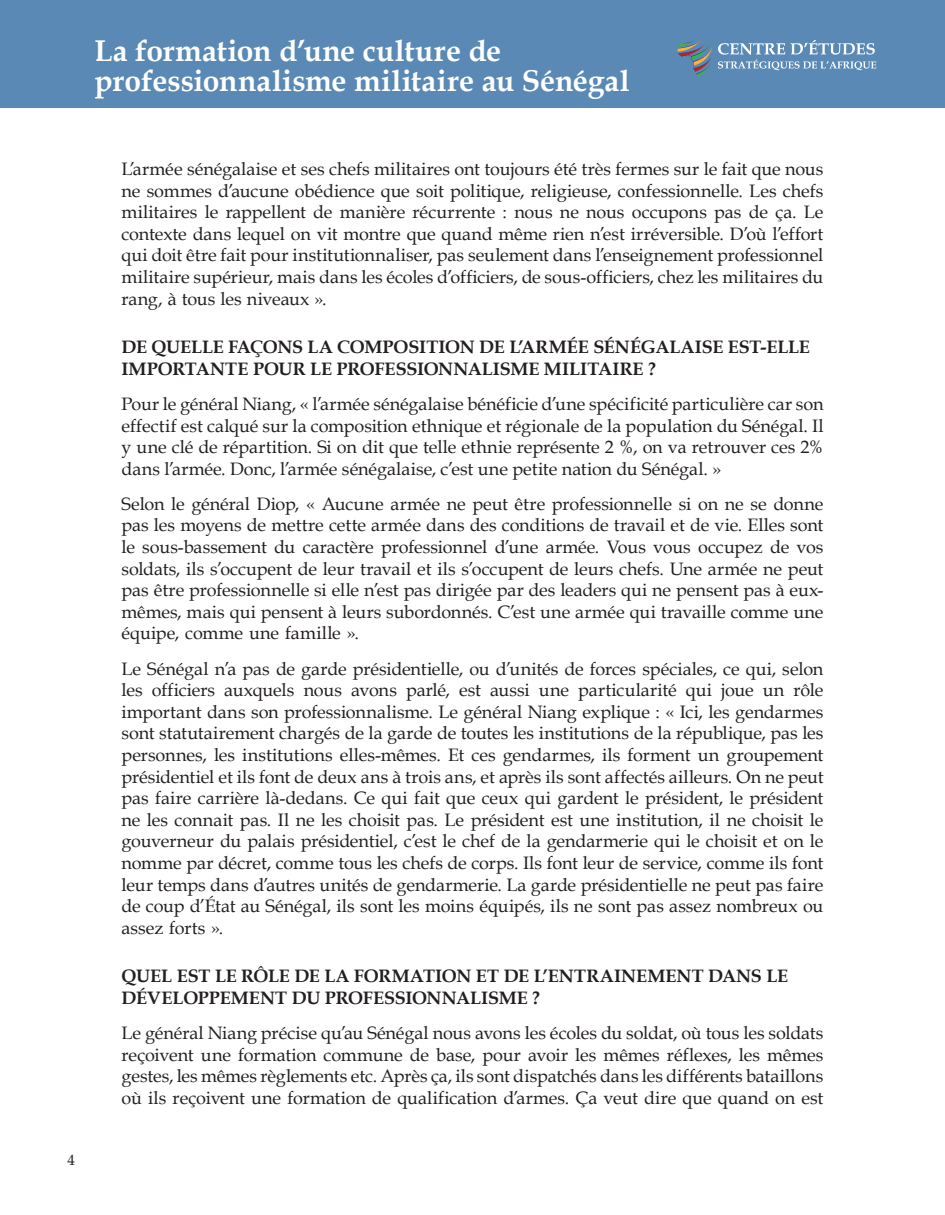
<style>
.page{position:relative;width:945px;height:1215px;background:#fff}
.page>*{position:absolute;margin:0;border:0;box-sizing:border-box;transform-origin:0 0}
.t1{font:700 30px/30px "Book Antiqua";letter-spacing:.005em;color:#fff}
.t2{font:18px/21.6px "Book Antiqua";color:#231f20;text-align:justify}
.t3{font:700 18px/21.6px "Book Antiqua";color:#231f20}
.t4{font:15px "Book Antiqua";color:#231f20}
</style>
<div class="page">
<div style="left:0;top:0;width:945px;height:108px;background:#5989b4"></div>
<svg style="left:677px;top:39px;width:199px;height:38px"></svg>
<h1 class="t1" style="left:94px;top:36px;width:537px">La formation d’une culture de professionnalisme militaire au Sénégal</h1>
<p class="t4" style="left:68px;top:1149px;width:9px">4</p>
<p class="t2" style="left:122px;top:158px;width:704px">L’armée sénégalaise et ses chefs militaires ont toujours été très fermes sur le fait que nous ne sommes d’aucune obédience que soit politique, religieuse, confessionnelle. Les chefs militaires le rappellent de manière récurrente : nous ne nous occupons pas de ça. Le contexte dans lequel on vit montre que quand même rien n’est irréversible. D’où l’effort qui doit être fait pour institutionnaliser, pas seulement dans l’enseignement professionnel militaire supérieur, mais dans les écoles d’officiers, de sous-officiers, chez les militaires du rang, à tous les niveaux ».</p>
<p class="t3" style="left:122px;top:336px;width:690px">DE QUELLE FAÇONS LA COMPOSITION DE L’ARMÉE SÉNÉGALAISE EST-ELLE<br>IMPORTANTE POUR LE PROFESSIONNALISME MILITAIRE ?</p>
<p class="t2" style="left:122px;top:393px;width:704px">Pour le général Niang, « l’armée sénégalaise bénéficie d’une spécificité particulière car son effectif est calqué sur la composition ethnique et régionale de la population du Sénégal. Il y une clé de répartition. Si on dit que telle ethnie représente 2 %, on va retrouver ces 2% dans l’armée. Donc, l’armée sénégalaise, c’est une petite nation du Sénégal. »</p>
<p class="t2" style="left:122px;top:493px;width:704px">Selon le général Diop, « Aucune armée ne peut être professionnelle si on ne se donne pas les moyens de mettre cette armée dans des conditions de travail et de vie. Elles sont le sous-bassement du caractère professionnel d’une armée. Vous vous occupez de vos soldats, ils s’occupent de leur travail et ils s’occupent de leurs chefs. Une armée ne peut pas être professionnelle si elle n’est pas dirigée par des leaders qui ne pensent pas à eux&shy;mêmes, mais qui pensent à leurs subordonnés. C’est une armée qui travaille comme une équipe, comme une famille ».</p>
<p class="t2" style="left:122px;top:657px;width:704px">Le Sénégal n’a pas de garde présidentielle, ou d’unités de forces spéciales, ce qui, selon les officiers auxquels nous avons parlé, est aussi une particularité qui joue un rôle important dans son professionnalisme. Le général Niang explique : « Ici, les gendarmes sont statutairement chargés de la garde de toutes les institutions de la république, pas les personnes, les institutions elles-mêmes. Et ces gendarmes, ils forment un groupement présidentiel et ils font de deux ans à trois ans, et après ils sont affectés ailleurs. On ne peut pas faire carrière là-dedans. Ce qui fait que ceux qui gardent le président, le président ne les connait pas. Il ne les choisit pas. Le président est une institution, il ne choisit le gouverneur du palais présidentiel, c’est le chef de la gendarmerie qui le choisit et on le nomme par décret, comme tous les chefs de corps. Ils font leur de service, comme ils font leur temps dans d’autres unités de gendarmerie. La garde présidentielle ne peut pas faire de coup d’État au Sénégal, ils sont les moins équipés, ils ne sont pas assez nombreux ou assez forts ».</p>
<p class="t3" style="left:122px;top:965px;width:668px">QUEL EST LE RÔLE DE LA FORMATION ET DE L’ENTRAINEMENT DANS LE<br>DÉVELOPPEMENT DU PROFESSIONNALISME ?</p>
<p class="t2" style="left:122px;top:1022px;width:704px">Le général Niang précise qu’au Sénégal nous avons les écoles du soldat, où tous les soldats reçoivent une formation commune de base, pour avoir les mêmes réflexes, les mêmes gestes, les mêmes règlements etc. Après ça, ils sont dispatchés dans les différents bataillons où ils reçoivent une formation de qualification d’armes. Ça veut dire que quand on est</p>
</div>
